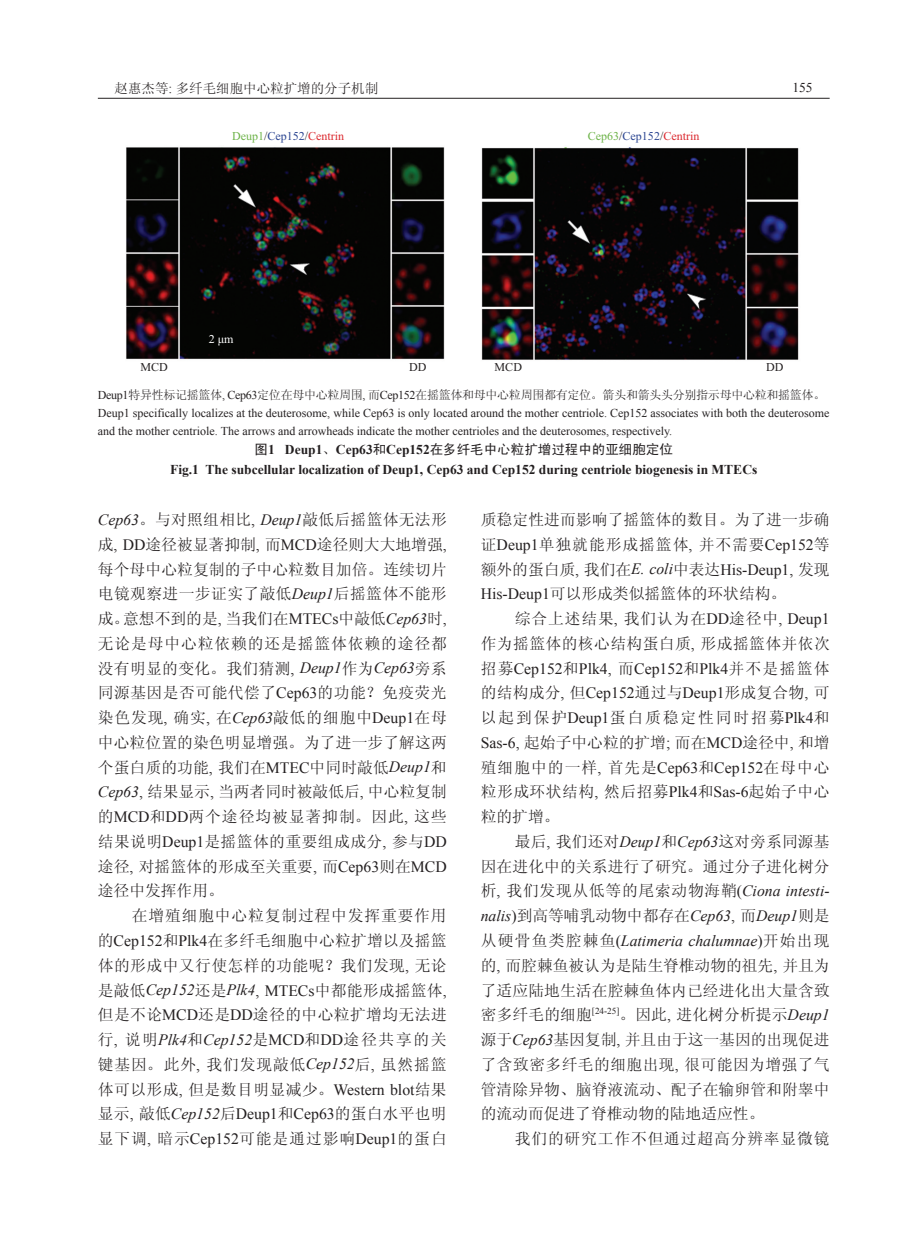
<style>
.page{position:relative;width:919px;height:1238px;background:#fff}
.page>*{position:absolute;margin:0;border:0;box-sizing:border-box;transform-origin:0 0}
.正文{font:15.75px/24.8px "Sim Sun";letter-spacing:.03em;color:#231f20;text-align:justify}
.正文-2{font:15.75px "Sim Sun";letter-spacing:.055em;color:#231f20}
.表头_图题{font:700 13.5px "Times New Roman";color:#231f20}
.表头_图题-2{font:13.5px "Sim Hei";color:#231f20}
.t1{font:13.5px "Sim Sun";color:#231f20}
.t2{font:13.5px "Times New Roman";color:#231f20}
.表格_图注{font:12px/18px "Times New Roman";color:#231f20}
.表格_图注-2{font:12px "Sim Sun";letter-spacing:-.025em;color:#231f20}
.t3{font:12px "Times New Roman";color:#db292f}
.t4{font:12px "Times New Roman";color:#fff}
.s1{font-family:"Times New Roman"}
.s2{color:#6db349}
.s3{color:#231f20}
.s4{color:#2b4591}
.s5{font-family:"Times New Roman";font-weight:700}
.s6{font-family:"Times New Roman";font-style:italic}
</style>
<div class="page">
<hr style="left:98px;top:98px;width:731px;height:1px;background:#231f20">
<img style="left:126px;top:147px;width:673px;height:213px">
<p class="t1" style="left:114px;top:81px;width:265px">赵惠杰等<span class="s1">:</span> 多纤毛细胞中心粒扩增的分子机制</p>
<p class="t2" style="left:792px;top:79px;width:22px">155</p>
<p class="t3" style="left:232px;top:128px;width:113px"><span class="s2">Deup1</span><span class="s3">/</span><span class="s4">Cep152</span><span class="s3">/</span>Centrin</p>
<p class="t3" style="left:588px;top:128px;width:113px"><span class="s2">Cep63</span><span class="s3">/</span><span class="s4">Cep152</span><span class="s3">/</span>Centrin</p>
<p class="t4" style="left:209px;top:331px;width:26px">2 μm</p>
<p class="表格_图注" style="left:140px;top:358px;width:29px">MCD</p>
<p class="表格_图注" style="left:409px;top:358px;width:19px">DD</p>
<p class="表格_图注" style="left:494px;top:358px;width:29px">MCD</p>
<p class="表格_图注" style="left:766px;top:358px;width:19px">DD</p>
<p class="表格_图注-2" style="left:98px;top:388px;width:729px"><span class="s1">Deup1</span>特异性标记摇篮体<span class="s1">, Cep63</span>定位在母中心粒周围<span class="s1">,</span> 而<span class="s1">Cep152</span>在摇篮体和母中心粒周围都有定位。箭头和箭头头分别指示母中心粒和摇篮体。</p>
<p class="表格_图注" style="left:98px;top:403px;width:733px">Deup1 specifically localizes at the deuterosome, while Cep63 is only located around the mother centriole. Cep152 associates with both the deuterosome and the mother centriole. The arrows and arrowheads indicate the mother centrioles and the deuterosomes, respectively.</p>
<p class="表头_图题-2" style="left:254px;top:442px;width:420px">图<span class="s5">1 Deup1</span>、<span class="s5">Cep63</span>和<span class="s5">Cep152</span>在多纤毛中心粒扩增过程中的亚细胞定位</p>
<p class="表头_图题" style="left:170px;top:460px;width:588px">Fig.1 The subcellular localization of Deup1, Cep63 and Cep152 during centriole biogenesis in MTECs</p>
<p class="正文" style="left:98px;top:507px;width:350px"><span class="s6">Cep63</span>。与对照组相比<span class="s1">,</span> <span class="s6">Deup1</span>敲低后摇篮体无法形成<span class="s1">, DD</span>途径被显著抑制<span class="s1">,</span> 而<span class="s1">MCD</span>途径则大大地增强<span class="s1">,</span>每个母中心粒复制的子中心粒数目加倍。连续切片电镜观察进一步证实了敲低<span class="s6">Deup1</span>后摇篮体不能形成。意想不到的是<span class="s1">,</span> 当我们在<span class="s1">MTECs</span>中敲低<span class="s6">Cep63</span>时<span class="s1">,</span>无论是母中心粒依赖的还是摇篮体依赖的途径都没有明显的变化。我们猜测<span class="s1">,</span> <span class="s6">Deup1</span>作为<span class="s6">Cep63</span>旁系同源基因是否可能代偿了<span class="s1">Cep63</span>的功能？免疫荧光染色发现<span class="s1">,</span> 确实<span class="s1">,</span> 在<span class="s6">Cep63</span>敲低的细胞中<span class="s1">Deup1</span>在母中心粒位置的染色明显增强。为了进一步了解这两个蛋白质的功能<span class="s1">,</span> 我们在<span class="s1">MTEC</span>中同时敲低<span class="s6">Deup1</span>和<span class="s6">Cep63</span><span class="s1">,</span> 结果显示<span class="s1">,</span> 当两者同时被敲低后<span class="s1">,</span> 中心粒复制的<span class="s1">MCD</span>和<span class="s1">DD</span>两个途径均被显著抑制。因此<span class="s1">,</span> 这些结果说明<span class="s1">Deup1</span>是摇篮体的重要组成成分<span class="s1">,</span> 参与<span class="s1">DD</span>途径<span class="s1">,</span> 对摇篮体的形成至关重要<span class="s1">,</span> 而<span class="s1">Cep63</span>则在<span class="s1">MCD</span>途径中发挥作用。</p>
<p class="正文" style="left:98px;top:903px;width:350px;text-indent:34px">在增殖细胞中心粒复制过程中发挥重要作用的<span class="s1">Cep152</span>和<span class="s1">Plk4</span>在多纤毛细胞中心粒扩增以及摇篮体的形成中又行使怎样的功能呢？我们发现<span class="s1">,</span> 无论是敲低<span class="s6">Cep152</span>还是<span class="s6">Plk4</span><span class="s1">, MTECs</span>中都能形成摇篮体<span class="s1">,</span>但是不论<span class="s1">MCD</span>还是<span class="s1">DD</span>途径的中心粒扩增均无法进行<span class="s1">,</span> 说明<span class="s6">Plk4</span>和<span class="s6">Cep152</span>是<span class="s1">MCD</span>和<span class="s1">DD</span>途径共享的关键基因。此外<span class="s1">,</span> 我们发现敲低<span class="s6">Cep152</span>后<span class="s1">,</span> 虽然摇篮体可以形成<span class="s1">,</span> 但是数目明显减少。<span class="s1">Western blot</span>结果显示<span class="s1">,</span> 敲低<span class="s6">Cep152</span>后<span class="s1">Deup1</span>和<span class="s1">Cep63</span>的蛋白水平也明显下调<span class="s1">,</span> 暗示<span class="s1">Cep152</span>可能是通过影响<span class="s1">Deup1</span>的蛋白</p>
<p class="正文" style="left:480px;top:507px;width:350px">质稳定性进而影响了摇篮体的数目。为了进一步确证<span class="s1">Deup1</span>单独就能形成摇篮体<span class="s1">,</span> 并不需要<span class="s1">Cep152</span>等额外的蛋白质<span class="s1">,</span> 我们在<span class="s6">E. coli</span>中表达<span class="s1">His-Deup1,</span> 发现<span class="s1">His-Deup1</span>可以形成类似摇篮体的环状结构。</p>
<p class="正文" style="left:480px;top:606px;width:350px;text-indent:34px">综合上述结果<span class="s1">,</span> 我们认为在<span class="s1">DD</span>途径中<span class="s1">, Deup1</span>作为摇篮体的核心结构蛋白质<span class="s1">,</span> 形成摇篮体并依次招募<span class="s1">Cep152</span>和<span class="s1">Plk4,</span> 而<span class="s1">Cep152</span>和<span class="s1">Plk4</span>并不是摇篮体的结构成分<span class="s1">,</span> 但<span class="s1">Cep152</span>通过与<span class="s1">Deup1</span>形成复合物<span class="s1">,</span> 可以起到保护<span class="s1">Deup1</span>蛋白质稳定性同时招募<span class="s1">Plk4</span>和<span class="s1">Sas-6,</span> 起始子中心粒的扩增<span class="s1">;</span> 而在<span class="s1">MCD</span>途径中<span class="s1">,</span> 和增殖细胞中的一样<span class="s1">,</span> 首先是<span class="s1">Cep63</span>和<span class="s1">Cep152</span>在母中心粒形成环状结构<span class="s1">,</span> 然后招募<span class="s1">Plk4</span>和<span class="s1">Sas-6</span>起始子中心粒的扩增。</p>
<p class="正文" style="left:480px;top:828px;width:350px;text-indent:34px">最后<span class="s1">,</span> 我们还对<span class="s6">Deup1</span>和<span class="s6">Cep63</span>这对旁系同源基因在进化中的关系进行了研究。通过分子进化树分析<span class="s1">,</span> 我们发现从低等的尾索动物海鞘<span class="s1">(</span><span class="s6">Ciona intesti&shy;nalis</span><span class="s1">)</span>到高等哺乳动物中都存在<span class="s6">Cep63</span><span class="s1">,</span> 而<span class="s6">Deup1</span>则是从硬骨鱼类腔棘鱼<span class="s1">(</span><span class="s6">Latimeria chalumnae</span><span class="s1">)</span>开始出现的<span class="s1">,</span> 而腔棘鱼被认为是陆生脊椎动物的祖先<span class="s1">,</span> 并且为了适应陆地生活在腔棘鱼体内已经进化出大量含致密多纤毛的细胞<sup>[24-25]</sup>。因此<span class="s1">,</span> 进化树分析提示<span class="s6">Deup1</span>源于<span class="s6">Cep63</span>基因复制<span class="s1">,</span> 并且由于这一基因的出现促进了含致密多纤毛的细胞出现<span class="s1">,</span> 很可能因为增强了气管清除异物、脑脊液流动、配子在输卵管和附睾中的流动而促进了脊椎动物的陆地适应性。</p>
<p class="正文-2" style="left:514px;top:1130px;width:316px">我们的研究工作不但通过超高分辨率显微镜</p>
</div>
